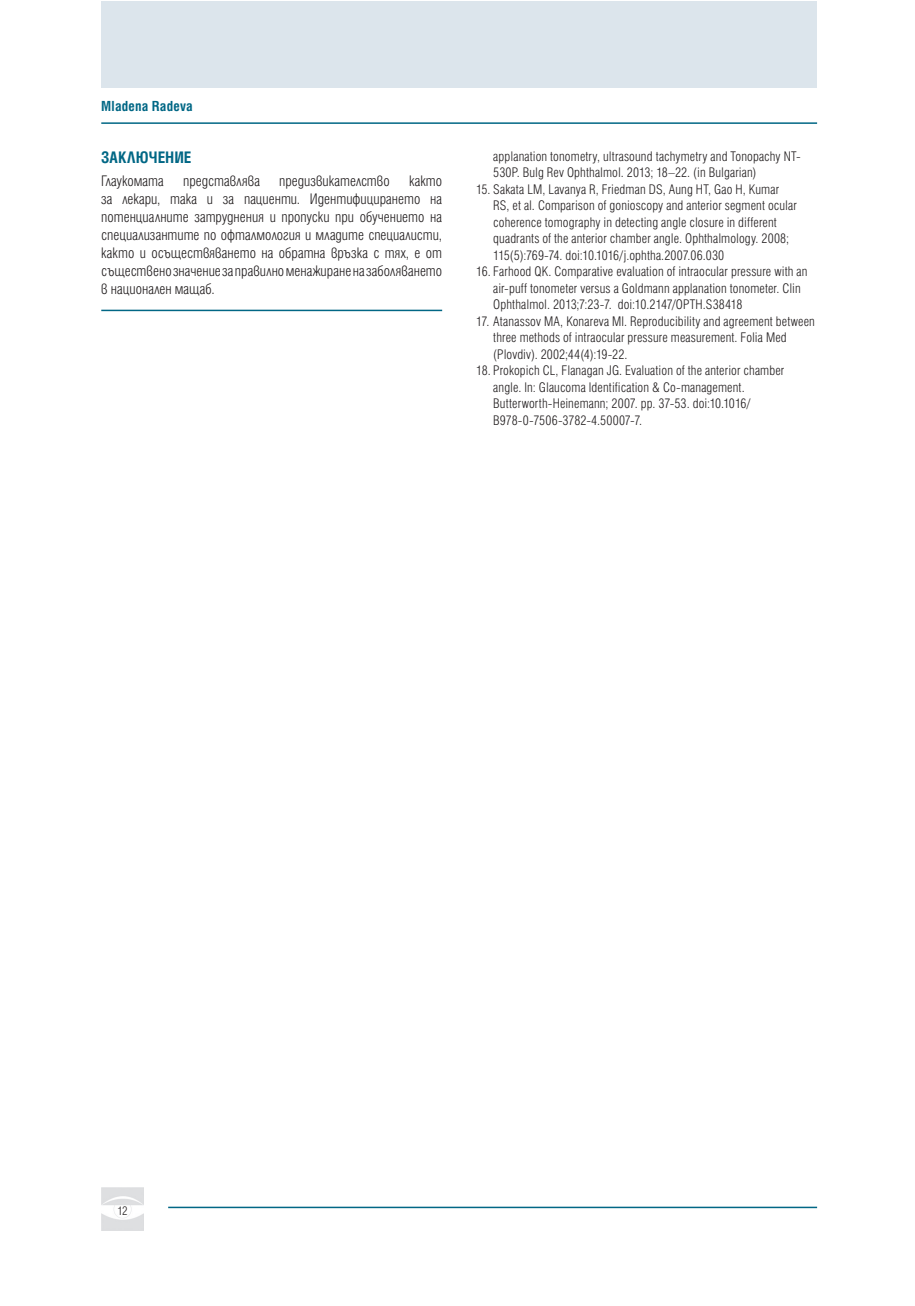
<style>
.page{position:relative;width:915px;height:1306px;background:#fff}
.page>*{position:absolute;margin:0;border:0;box-sizing:border-box;transform-origin:0 0}
.t1{font:700 condensed 18px "Helen Bg";letter-spacing:.005em;color:#016785}
.t2{font:300 condensed 16.5px/18px "Helen Bg";letter-spacing:.005em;color:#231f20;text-align:justify}
.t3{font:700 condensed 15.75px "Helen Bg";letter-spacing:.015em;color:#016785}
.t4{font:300 condensed 15px/16.5px "Helen Bg";letter-spacing:.01em;color:#231f20}
.t5{font:300 condensed 13.5px "Helen Bg";color:#231f20}
</style>
<div class="page">
<img style="left:101px;top:1187px;width:43px;height:43px">
<hr style="left:168px;top:1206px;width:648px;height:2px;background:#016785">
<hr style="left:101px;top:122px;width:715px;height:2px;background:#016785">
<div style="left:101px;top:1px;width:715px;height:87px;background:#dce5ec"></div>
<hr style="left:101px;top:310px;width:341px;height:1px;background:#016785">
<p class="t3" style="left:101px;top:97px;width:93px">Mladena Radeva</p>
<p class="t1" style="left:101px;top:147px;width:92px">ЗАКЛЮЧЕНИЕ</p>
<p class="t2" style="left:101px;top:171px;width:342px">Глаукомата представлява предизвикателство както за лекари, така и за пациенти. Идентифицирането на потенциалните затруднения и пропуски при обучението на специализантите по офталмология и младите специалисти, както и осъществяването на обратна връзка с тях, е от съществено значение за правилно менажиране на заболяването в национален мащаб.</p>
<p class="t4" style="left:493px;top:147px;width:309px">applanation tonometry, ultrasound tachymetry and Tonopachy NT-<br>530P. Bulg Rev Ophthalmol. 2013; 18–22. (in Bulgarian)</p>
<p class="t4" style="left:493px;top:180px;width:305px;text-indent:-17px">15. Sakata LM, Lavanya R, Friedman DS, Aung HT, Gao H, Kumar RS, et al. Comparison of gonioscopy and anterior segment ocular coherence tomography in detecting angle closure in different quadrants of the anterior chamber angle. Ophthalmology. 2008; 115(5):769-74. doi:10.1016/j.ophtha.2007.06.030</p>
<p class="t4" style="left:493px;top:263px;width:315px;text-indent:-17px">16. Farhood QK. Comparative evaluation of intraocular pressure with an air-puff tonometer versus a Goldmann applanation tonometer. Clin<br>Ophthalmol. 2013;7:23-7. doi:10.2147/OPTH.S38418</p>
<p class="t4" style="left:493px;top:312px;width:323px;text-indent:-17px">17. Atanassov MA, Konareva MI. Reproducibility and agreement between three methods of intraocular pressure measurement. Folia Med (Plovdiv). 2002;44(4):19-22.</p>
<p class="t4" style="left:493px;top:362px;width:292px;text-indent:-17px">18. Prokopich CL, Flanagan JG. Evaluation of the anterior chamber angle. In: Glaucoma Identification &amp; Co-management.<br>Butterworth-Heinemann; 2007. pp. 37-53. doi:10.1016/ B978-0-7506-3782-4.50007-7.</p>
<p class="t5" style="left:117px;top:1203px;width:12px">12</p>
</div>
